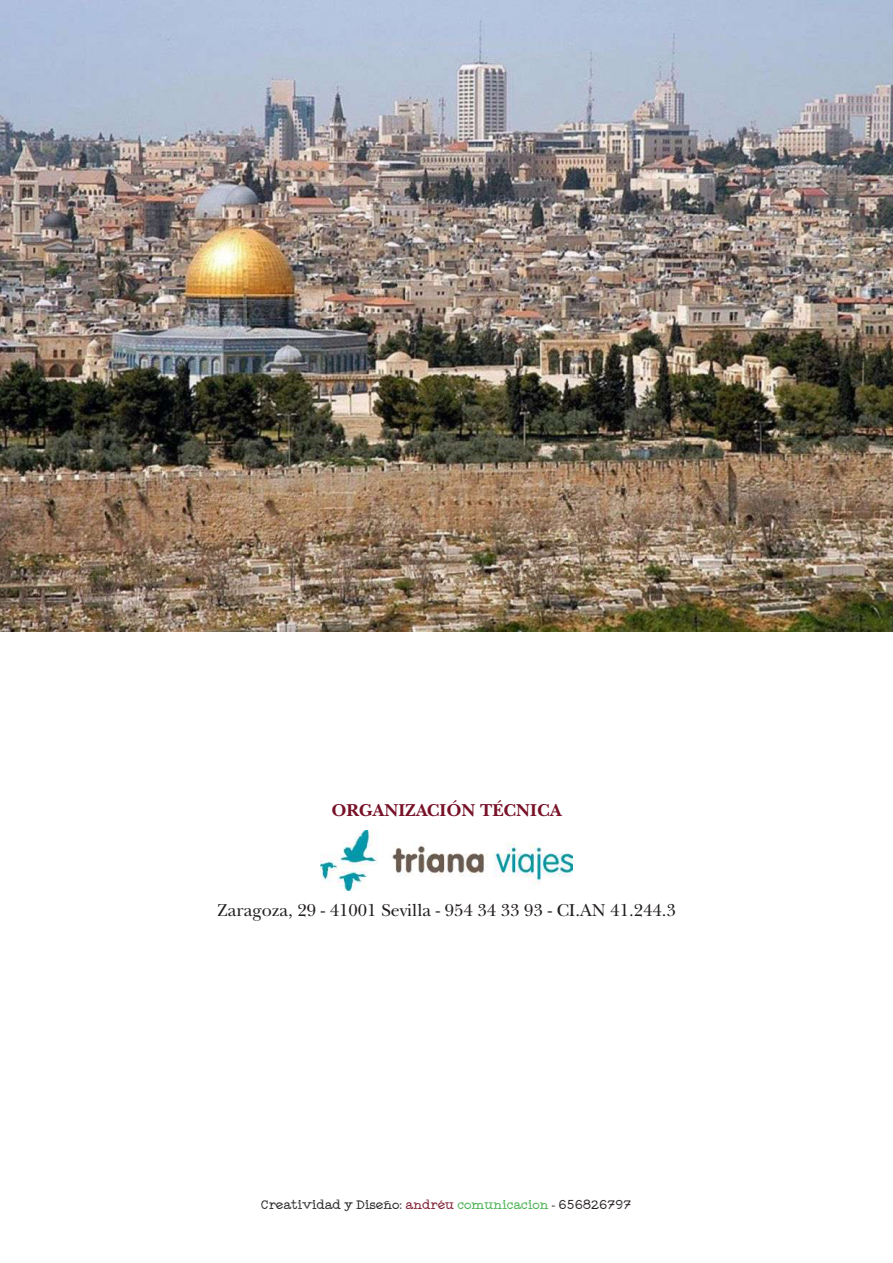
<style>
.page{position:relative;width:893px;height:1263px;background:#fff}
.page>*{position:absolute;margin:0;border:0;box-sizing:border-box;transform-origin:0 0}
.t1{font:18px "New Baskerville ITC Pro";color:#231f20}
.t2{font:700 18px "New Baskerville ITC Pro";color:#771127}
.t3{font:13.5px "Typewriter Style";color:#231f20}
.s1{color:#771127}
.s2{color:#40ae49}
</style>
<div class="page">
<img style="left:0;top:0;width:893px;height:631px">
<img style="left:321px;top:831px;width:251px;height:60px">
<p class="t2" style="left:331px;top:799px;width:232px">ORGANIZACIÓN TÉCNICA</p>
<p class="t1" style="left:217px;top:900px;width:460px">Zaragoza, 29 - 41001 Sevilla - 954 34 33 93 - CI.AN 41.244.3</p>
<p class="t3" style="left:261px;top:1197px;width:372px">Creatividad y Diseño: <span class="s1">andréu</span> <span class="s2">comunicacion</span> - 656826797</p>
</div>
